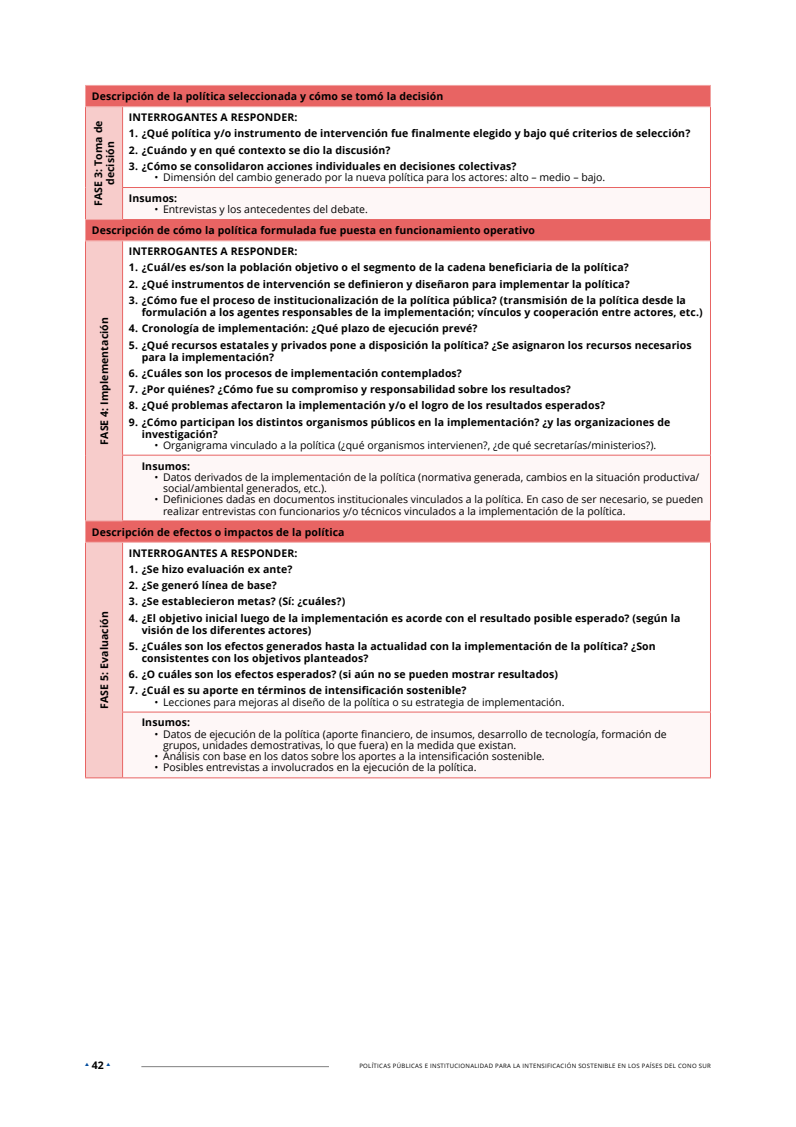
<style>
.page{position:relative;width:796px;height:1127px;background:#fff}
.page>*{position:absolute;margin:0;border:0;box-sizing:border-box;transform-origin:0 0}
.tablas_02{font:700 10.5px/12px "Open Sans";letter-spacing:.01em;color:#000}
.t1{font:10.5px/11.2px "Open Sans";color:#000}
.tablas_item{font:700 10.5px "Open Sans";letter-spacing:.01em;color:#000}
.t2{font:6px "Open Sans";letter-spacing:.05em;color:#000}
.t3{font:700 4.5px "Aeonik";color:#004c9d}
</style>
<div class="page">
<hr style="left:141px;top:1066px;width:188px;height:1px;background:#808080">
<div style="left:122px;top:86px;width:587px;height:20px;background:#e86463"></div>
<svg style="left:122px;top:188px;width:587px;height:589px"></svg>
<hr style="left:122px;top:187px;width:588px;height:1px;background:#e86463">
<hr style="left:122px;top:455px;width:588px;height:1px;background:#e86463">
<hr style="left:122px;top:712px;width:588px;height:1px;background:#e86463">
<hr style="left:122px;top:107px;width:1px;height:80px;background:#e86463">
<hr style="left:122px;top:188px;width:1px;height:31px;background:#e86463">
<hr style="left:122px;top:241px;width:1px;height:214px;background:#e86463">
<hr style="left:122px;top:455px;width:1px;height:65px;background:#e86463">
<hr style="left:122px;top:543px;width:1px;height:169px;background:#e86463">
<hr style="left:122px;top:712px;width:1px;height:65px;background:#e86463">
<svg style="left:709px;top:220px;width:1px;height:20px"></svg>
<hr style="left:122px;top:240px;width:588px;height:1px;background:#f1a2a1">
<hr style="left:85px;top:85px;width:37px;height:1px;background:#f1a2a1">
<hr style="left:122px;top:85px;width:588px;height:1px;background:#f1a2a1">
<svg style="left:709px;top:86px;width:1px;height:20px"></svg>
<hr style="left:122px;top:106px;width:588px;height:1px;background:#f1a2a1">
<svg style="left:85px;top:86px;width:37px;height:692px;background:#f5c0bf"></svg>
<svg style="left:709px;top:521px;width:1px;height:21px"></svg>
<hr style="left:85px;top:542px;width:37px;height:1px;background:#f1a2a1">
<hr style="left:122px;top:542px;width:588px;height:1px;background:#f1a2a1">
<hr style="left:709px;top:107px;width:1px;height:80px;background:#e86463">
<hr style="left:709px;top:188px;width:1px;height:31px;background:#e86463">
<hr style="left:709px;top:241px;width:1px;height:214px;background:#e86463">
<hr style="left:709px;top:455px;width:1px;height:65px;background:#e86463">
<hr style="left:709px;top:543px;width:1px;height:169px;background:#e86463">
<hr style="left:709px;top:712px;width:1px;height:65px;background:#e86463">
<hr style="left:122px;top:777px;width:588px;height:1px;background:#e86463">
<hr style="left:122px;top:219px;width:588px;height:1px;background:#e86463">
<hr style="left:122px;top:520px;width:588px;height:1px;background:#e86463">
<p class="tablas_02" style="left:92px;top:90px;width:353px">Descripción de la política seleccionada y cómo se tomó la decisión</p>
<p class="tablas_02" style="left:92px;top:206px;width:87px;text-align:center;rotate:-90deg">FASE 3: Toma de decisión</p>
<p class="tablas_02" style="left:129px;top:111px;width:170px">INTERROGANTES A RESPONDER:</p>
<p class="tablas_02" style="left:129px;top:127px;width:562px">1. ¿Qué política y/o instrumento de intervención fue finalmente elegido y bajo qué criterios de selección?</p>
<p class="tablas_02" style="left:129px;top:144px;width:263px">2. ¿Cuándo y en qué contexto se dio la discusión?</p>
<p class="tablas_02" style="left:129px;top:160px;width:389px">3. ¿Cómo se consolidaron acciones individuales en decisiones colectivas?</p>
<p class="t1" style="left:154px;top:171px;width:452px">• Dimensión del cambio generado por la nueva política para los actores: alto – medio – bajo.</p>
<p class="tablas_02" style="left:129px;top:192px;width:50px">Insumos:</p>
<p class="t1" style="left:154px;top:203px;width:215px">• Entrevistas y los antecedentes del debate.</p>
<p class="tablas_02" style="left:92px;top:224px;width:444px">Descripción de cómo la política formulada fue puesta en funcionamiento operativo</p>
<p class="tablas_02" style="left:129px;top:245px;width:170px">INTERROGANTES A RESPONDER:</p>
<p class="tablas_02" style="left:129px;top:261px;width:501px">1. ¿Cuál/es es/son la población objetivo o el segmento de la cadena beneficiaria de la política?</p>
<p class="tablas_02" style="left:129px;top:278px;width:502px">2. ¿Qué instrumentos de intervención se definieron y diseñaron para implementar la política?</p>
<p class="tablas_02" style="left:142px;top:294px;width:562px;text-indent:-13px">3. ¿Cómo fue el proceso de institucionalización de la política pública? (transmisión de la política desde la formulación a los agentes responsables de la implementación; vínculos y cooperación entre actores, etc.)</p>
<p class="tablas_02" style="left:129px;top:322px;width:350px">4. Cronología de implementación: ¿Qué plazo de ejecución prevé?</p>
<p class="tablas_02" style="left:142px;top:338px;width:551px;text-indent:-13px">5. ¿Qué recursos estatales y privados pone a disposición la política? ¿Se asignaron los recursos necesarios para la implementación?</p>
<p class="tablas_02" style="left:129px;top:367px;width:334px">6. ¿Cuáles son los procesos de implementación contemplados?</p>
<p class="tablas_02" style="left:129px;top:383px;width:443px">7. ¿Por quiénes? ¿Cómo fue su compromiso y responsabilidad sobre los resultados?</p>
<p class="tablas_02" style="left:129px;top:399px;width:477px">8. ¿Qué problemas afectaron la implementación y/o el logro de los resultados esperados?</p>
<p class="tablas_02" style="left:142px;top:415px;width:530px;text-indent:-13px">9. ¿Cómo participan los distintos organismos públicos en la implementación? ¿y las organizaciones de investigación?</p>
<p class="t1" style="left:154px;top:439px;width:503px">• Organigrama vinculado a la política (¿qué organismos intervienen?, ¿de qué secretarías/ministerios?).</p>
<p class="tablas_item" style="left:142px;top:458px;width:50px">Insumos:</p>
<p class="t1" style="left:163px;top:471px;width:537px;text-indent:-9px">• Datos derivados de la implementación de la política (normativa generada, cambios en la situación productiva/ social/ambiental generados, etc.).</p>
<p class="t1" style="left:163px;top:494px;width:541px;text-indent:-9px">• Definiciones dadas en documentos institucionales vinculados a la política. En caso de ser necesario, se pueden realizar entrevistas con funcionarios y/o técnicos vinculados a la implementación de la política.</p>
<p class="tablas_02" style="left:92px;top:525px;width:254px">Descripción de efectos o impactos de la política</p>
<p class="tablas_02" style="left:98px;top:445px;width:129px;rotate:-90deg">FASE 4: Implementación</p>
<p class="tablas_02" style="left:98px;top:709px;width:99px;rotate:-90deg">FASE 5: Evaluación</p>
<p class="tablas_02" style="left:129px;top:546px;width:170px">INTERROGANTES A RESPONDER:</p>
<p class="tablas_02" style="left:129px;top:563px;width:165px">1. ¿Se hizo evaluación ex ante?</p>
<p class="tablas_02" style="left:129px;top:579px;width:149px">2. ¿Se generó línea de base?</p>
<p class="tablas_02" style="left:129px;top:595px;width:218px">3. ¿Se establecieron metas? (Sí: ¿cuáles?)</p>
<p class="tablas_02" style="left:142px;top:611px;width:540px;text-indent:-13px">4. ¿El objetivo inicial luego de la implementación es acorde con el resultado posible esperado? (según la visión de los diferentes actores)</p>
<p class="tablas_02" style="left:142px;top:640px;width:515px;text-indent:-13px">5. ¿Cuáles son los efectos generados hasta la actualidad con la implementación de la política? ¿Son consistentes con los objetivos planteados?</p>
<p class="tablas_02" style="left:129px;top:668px;width:430px">6. ¿O cuáles son los efectos esperados? (si aún no se pueden mostrar resultados)</p>
<p class="tablas_02" style="left:129px;top:684px;width:339px">7. ¿Cuál es su aporte en términos de intensificación sostenible?</p>
<p class="t1" style="left:154px;top:696px;width:411px">• Lecciones para mejoras al diseño de la política o su estrategia de implementación.</p>
<p class="tablas_item" style="left:142px;top:715px;width:50px">Insumos:</p>
<p class="t1" style="left:163px;top:728px;width:505px;text-indent:-9px">• Datos de ejecución de la política (aporte financiero, de insumos, desarrollo de tecnología, formación de grupos, unidades demostrativas, lo que fuera) en la medida que existan.</p>
<p class="t1" style="left:154px;top:750px;width:391px">• Análisis con base en los datos sobre los aportes a la intensificación sostenible.</p>
<p class="t1" style="left:154px;top:762px;width:323px">• Posibles entrevistas a involucrados en la ejecución de la política.</p>
<p class="tablas_02" style="left:85px;top:1059px;width:20px"><sup>▲</sup> 42</p>
<p class="t3" style="left:106px;top:1062px;width:5px">▲</p>
<p class="t2" style="left:359px;top:1062px;width:353px">POLÍTICAS PÚBLICAS E INSTITUCIONALIDAD PARA LA INTENSIFICACIÓN SOSTENIBLE EN LOS PAÍSES DEL CONO SUR</p>
</div>
